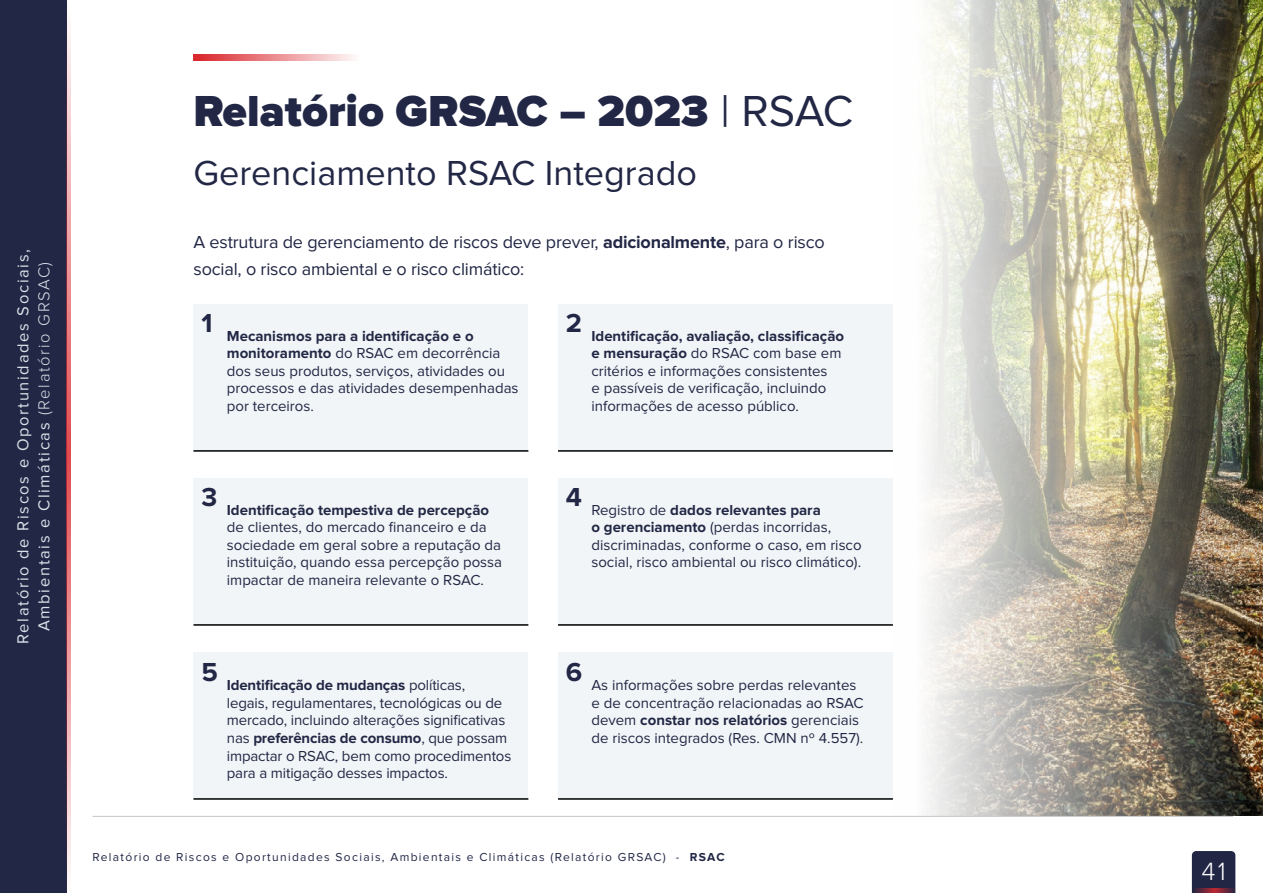
<style>
.page{position:relative;width:1263px;height:893px;background:#fff}
.page>*{position:absolute;margin:0;border:0;box-sizing:border-box;transform-origin:0 0}
.t1{font:900 45px "Proxima Nova";color:#222745}
.t2{font:36px "Proxima Nova";color:#222745}
.t3{font:700 27px "Proxima Nova";color:#222745}
.t4{font:300 25.95px "Proxima Nova";color:#fff}
.t5{font:18px/27px "Proxima Nova";letter-spacing:-.01em;color:#222745}
.t6{font:16.5px/21px "Proxima Nova";letter-spacing:.1em;color:#d9e3e9;text-align:center}
.t7{font:15px/17.5px "Proxima Nova";color:#222745}
.t8{font:700 15px "Proxima Nova";color:#222745}
.t9{font:12px "Proxima Nova";letter-spacing:.11em;color:#222745}
.s1{font-weight:300}
.s2{font-weight:400}
.s3{font-weight:700}
</style>
<div class="page">
<div style="left:0;top:0;width:66px;height:893px;background:#222745"></div>
<svg style="left:66px;top:0;width:5px;height:893px;background:#d58b90"></svg>
<svg style="left:193px;top:54px;width:161px;height:7px"></svg>
<img style="left:927px;top:0;width:336px;height:815px">
<div style="left:1192px;top:851px;width:43px;height:37px;background:#212644"></div>
<svg style="left:1192px;top:888px;width:43px;height:5px"></svg>
<hr style="left:93px;top:816px;width:1140px;height:1px;background:#c7c6c6">
<div style="left:193px;top:305px;width:335px;height:147px;background:#f2f5f7"></div>
<hr style="left:193px;top:450px;width:335px;height:2px;background:#000">
<div style="left:193px;top:479px;width:335px;height:147px;background:#f2f5f7"></div>
<hr style="left:193px;top:624px;width:335px;height:2px;background:#000">
<div style="left:558px;top:305px;width:335px;height:147px;background:#f2f5f7"></div>
<hr style="left:558px;top:450px;width:335px;height:2px;background:#000">
<div style="left:558px;top:479px;width:335px;height:147px;background:#f2f5f7"></div>
<hr style="left:558px;top:624px;width:335px;height:2px;background:#000">
<div style="left:193px;top:653px;width:335px;height:147px;background:#f2f5f7"></div>
<hr style="left:193px;top:798px;width:335px;height:2px;background:#000">
<div style="left:558px;top:653px;width:335px;height:147px;background:#f2f5f7"></div>
<hr style="left:558px;top:798px;width:335px;height:2px;background:#000">
<p class="t6" style="left:13px;top:644px;width:396px;rotate:-90deg">Relatório de Riscos e Oportunidades Sociais,<br>Ambientais e Climáticas <span class="s1">(Relatório GRSAC)</span></p>
<h1 class="t1" style="left:193px;top:90px;width:661px">Relatório GRSAC – 2023 <span class="s2">| RSAC</span></h1>
<h2 class="t2" style="left:193px;top:156px;width:505px">Gerenciamento RSAC Integrado</h2>
<p class="t5" style="left:193px;top:229px;width:633px">A estrutura de gerenciamento de riscos deve prever, <span class="s3">adicionalmente</span>, para o risco social, o risco ambiental e o risco climático:</p>
<h3 class="t3" style="left:201px;top:310px;width:13px">1</h3>
<h3 class="t3" style="left:566px;top:310px;width:18px">2</h3>
<p class="t7" style="left:227px;top:328px;width:293px"><span class="s3">Mecanismos para a identificação e o monitoramento</span> do RSAC em decorrência dos seus produtos, serviços, atividades ou processos e das atividades desempenhadas por terceiros.</p>
<p class="t7" style="left:591px;top:328px;width:254px"><span class="s3">Identificação, avaliação, classificação e mensuração</span> do RSAC com base em critérios e informações consistentes<br>e passíveis de verificação, incluindo informações de acesso público.</p>
<h3 class="t3" style="left:201px;top:484px;width:17px">3</h3>
<p class="t8" style="left:227px;top:503px;width:264px">Identificação tempestiva de percepção</p>
<p class="t7" style="left:227px;top:519px;width:277px">de clientes, do mercado financeiro e da sociedade em geral sobre a reputação da instituição, quando essa percepção possa impactar de maneira relevante o RSAC.</p>
<h3 class="t3" style="left:201px;top:660px;width:18px">5</h3>
<p class="t7" style="left:227px;top:677px;width:286px"><span class="s3">Identificação de mudanças</span> políticas,<br>legais, regulamentares, tecnológicas ou de mercado, incluindo alterações significativas nas <span class="s3">preferências de consumo</span>, que possam impactar o RSAC, bem como procedimentos para a mitigação desses impactos.</p>
<h3 class="t3" style="left:566px;top:484px;width:18px">4</h3>
<p class="t7" style="left:591px;top:502px;width:272px">Registro de <span class="s3">dados relevantes para<br>o gerenciamento</span> (perdas incorridas, discriminadas, conforme o caso, em risco social, risco ambiental ou risco climático).</p>
<h3 class="t3" style="left:566px;top:660px;width:18px">6</h3>
<p class="t7" style="left:591px;top:677px;width:274px">As informações sobre perdas relevantes e de concentração relacionadas ao RSAC devem <span class="s3">constar nos relatórios</span> gerenciais de riscos integrados (Res. CMN nº 4.557).</p>
<p class="t9" style="left:93px;top:851px;width:633px">Relatório de Riscos e Oportunidades Sociais, Ambientais e Climáticas (Relatório GRSAC) - <span class="s3">RSAC</span></p>
<h3 class="t4" style="left:1201px;top:859px;width:26px">41</h3>
</div>
